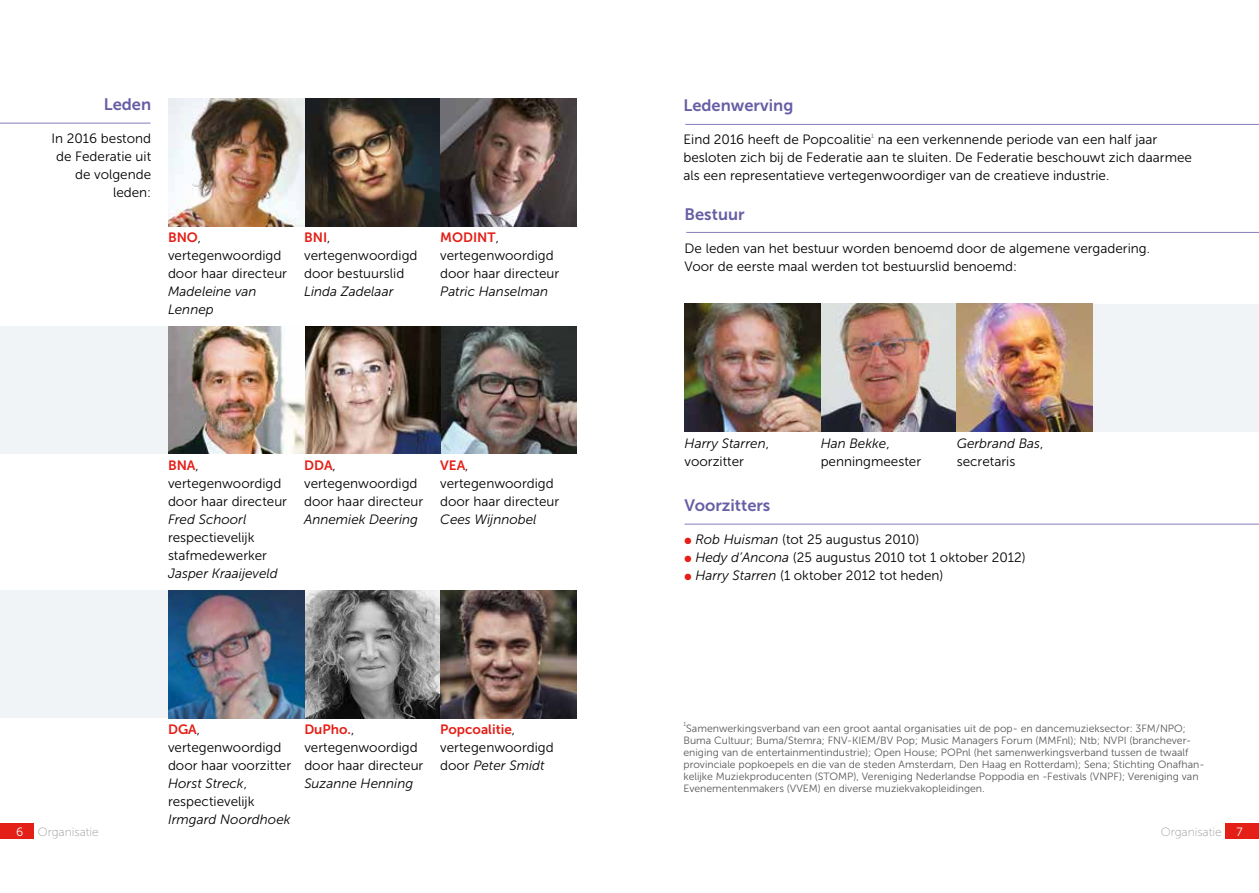
<style>
.page{position:relative;width:1259px;height:893px;background:#fff}
.page>*{position:absolute;margin:0;border:0;box-sizing:border-box;transform-origin:0 0}
.t1{font:16.5px "Museo Sans 700";color:#655ea4}
.t2{font:13.5px/18px "Museo Sans 300";color:#000}
.t3{font:italic 13.5px/18px "Museo Sans 300";color:#000}
.t4{font:13.5px "Museo Sans 700";color:#e41f17}
.t5{font:12px "Museo Sans 100";color:#9d9d9c}
.t6{font:10.5px/12px "Museo Sans 300";color:#575756}
.t7{font:6px "Museo Sans 300";color:#575756}
.s1{font-family:"Museo Sans 300";color:#000}
.s2{font-style:normal}
.s3{font-style:italic}
.s4{color:#e41f17}
.s5{font-family:"Museo Sans 300";color:#fff}
</style>
<div class="page">
<div style="left:1091px;top:304px;width:168px;height:127px;background:#f1f4f6"></div>
<img style="left:684px;top:304px;width:409px;height:127px">
<div style="left:0;top:326px;width:169px;height:128px;background:#f1f4f6"></div>
<div style="left:0;top:591px;width:169px;height:127px;background:#f1f4f6"></div>
<img style="left:168px;top:326px;width:408px;height:128px">
<img style="left:168px;top:99px;width:408px;height:127px">
<img style="left:168px;top:591px;width:408px;height:127px">
<div style="left:1226px;top:824px;width:33px;height:15px;background:#e41f17"></div>
<div style="left:0;top:824px;width:33px;height:15px;background:#e41f17"></div>
<hr style="left:685px;top:124px;width:574px;height:1px;background:#857db8">
<hr style="left:686px;top:232px;width:573px;height:1px;background:#857db8">
<hr style="left:684px;top:524px;width:575px;height:1px;background:#857db8">
<hr style="left:0;top:123px;width:151px;height:1px;background:#857db8">
<p class="t1" style="left:104px;top:95px;width:49px">Leden</p>
<p class="t2" style="left:52px;top:130px;width:101px;text-align:right">In 2016 bestond de Federatie uit de volgende leden:</p>
<p class="t4" style="left:168px;top:230px;width:35px">BNO<span class="s1">,</span></p>
<p class="t2" style="left:168px;top:246px;width:121px">vertegenwoordigd door haar directeur</p>
<p class="t3" style="left:168px;top:282px;width:90px">Madeleine van<br>Lennep</p>
<p class="t4" style="left:304px;top:230px;width:28px">BNI<span class="s1">,</span></p>
<p class="t2" style="left:304px;top:246px;width:115px">vertegenwoordigd door bestuurslid</p>
<p class="t3" style="left:304px;top:282px;width:91px">Linda Zadelaar</p>
<p class="t4" style="left:440px;top:230px;width:60px">MODINT<span class="s1">,</span></p>
<p class="t2" style="left:440px;top:246px;width:121px">vertegenwoordigd door haar directeur</p>
<p class="t3" style="left:440px;top:282px;width:109px">Patric Hanselman</p>
<p class="t4" style="left:168px;top:458px;width:32px">BNA<span class="s1">,</span></p>
<p class="t2" style="left:168px;top:475px;width:121px">vertegenwoordigd door haar directeur</p>
<p class="t3" style="left:168px;top:511px;width:80px">Fred Schoorl</p>
<p class="t2" style="left:168px;top:529px;width:101px">respectievelijk stafmedewerker</p>
<p class="t3" style="left:168px;top:565px;width:111px">Jasper Kraaijeveld</p>
<p class="t4" style="left:304px;top:458px;width:33px">DDA<span class="s1">,</span></p>
<p class="t2" style="left:304px;top:475px;width:121px">vertegenwoordigd door haar directeur</p>
<p class="t3" style="left:304px;top:511px;width:115px">Annemiek Deering</p>
<p class="t4" style="left:440px;top:458px;width:30px">VEA<span class="s1">,</span></p>
<p class="t2" style="left:440px;top:475px;width:121px">vertegenwoordigd door haar directeur</p>
<p class="t3" style="left:440px;top:511px;width:98px">Cees Wijnnobel</p>
<p class="t1" style="left:683px;top:96px;width:111px">Ledenwerving</p>
<p class="t2" style="left:683px;top:131px;width:189px">Eind 2016 heeft de Popcoalitie</p>
<p class="t7" style="left:871px;top:133px;width:4px">1</p>
<p class="t2" style="left:683px;top:131px;width:510px;text-indent:194px">na een verkennende periode van een half jaar besloten zich bij de Federatie aan te sluiten. De Federatie beschouwt zich daarmee als een representatieve vertegenwoordiger van de creatieve industrie.</p>
<p class="t1" style="left:684px;top:205px;width:61px">Bestuur</p>
<p class="t2" style="left:684px;top:239px;width:467px">De leden van het bestuur worden benoemd door de algemene vergadering.<br>Voor de eerste maal werden tot bestuurslid benoemd:</p>
<p class="t3" style="left:684px;top:434px;width:86px">Harry Starren<span class="s2">, voorzitter</span></p>
<p class="t2" style="left:820px;top:434px;width:102px"><span class="s3">Han Bekke</span>, penningmeester</p>
<p class="t3" style="left:956px;top:434px;width:88px">Gerbrand Bas<span class="s2">, secretaris</span></p>
<p class="t1" style="left:684px;top:496px;width:87px">Voorzitters</p>
<p class="t2" style="left:684px;top:531px;width:236px"><span class="s4">●</span> <span class="s3">Rob Huisman</span> (tot 25 augustus 2010)</p>
<p class="t2" style="left:684px;top:549px;width:343px"><span class="s4">●</span> <span class="s3">Hedy d’Ancona</span> (25 augustus 2010 tot 1 oktober 2012)</p>
<p class="t2" style="left:684px;top:567px;width:260px"><span class="s4">●</span> <span class="s3">Harry Starren</span> (1 oktober 2012 tot heden)</p>
<p class="t7" style="left:683px;top:721px;width:4px">1</p>
<p class="t6" style="left:683px;top:722px;width:523px">Samenwerkingsverband van een groot aantal organisaties uit de pop- en dancemuzieksector: 3FM/NPO; Buma Cultuur; Buma/Stemra; FNV-KIEM/BV Pop; Music Managers Forum (MMFnl); Ntb; NVPI (branchever&shy;eniging van de entertainmentindustrie); Open House; POPnl (het samenwerkingsverband tussen de twaalf provinciale popkoepels en die van de steden Amsterdam, Den Haag en Rotterdam); Sena; Stichting Onafhan&shy;kelijke Muziekproducenten (STOMP), Vereniging Nederlandse Poppodia en -Festivals (VNPF); Vereniging van Evenementenmakers (VVEM) en diverse muziekvakopleidingen.</p>
<p class="t4" style="left:168px;top:722px;width:34px">DGA<span class="s1">,</span></p>
<p class="t2" style="left:168px;top:738px;width:125px">vertegenwoordigd door haar voorzitter<br><span class="s3">Horst Streck</span>, respectievelijk</p>
<p class="t3" style="left:168px;top:810px;width:124px">Irmgard Noordhoek</p>
<p class="t4" style="left:440px;top:722px;width:76px">Popcoalitie<span class="s1">,</span></p>
<p class="t2" style="left:440px;top:738px;width:115px">vertegenwoordigd door <span class="s3">Peter Smidt</span></p>
<p class="t4" style="left:304px;top:722px;width:51px">DuPho.<span class="s1">,</span></p>
<p class="t2" style="left:304px;top:738px;width:121px">vertegenwoordigd door haar directeur</p>
<p class="t3" style="left:304px;top:774px;width:110px">Suzanne Henning</p>
<p class="t5" style="left:16px;top:826px;width:84px"><span class="s5">6</span> Organisatie</p>
<p class="t5" style="left:1160px;top:826px;width:83px">Organisatie <span class="s5">7</span></p>
</div>
